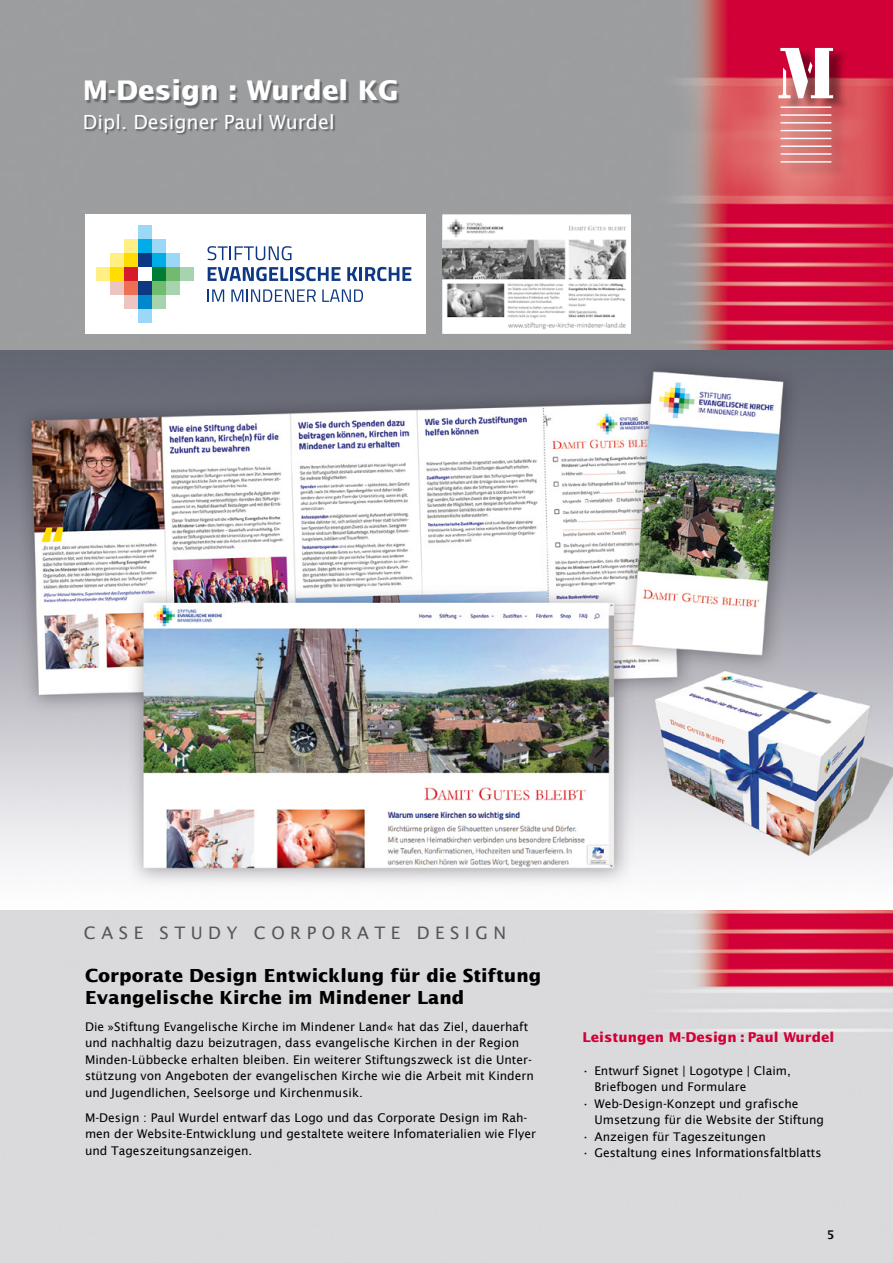
<style>
.page{position:relative;width:893px;height:1263px;background:#fff}
.page>*{position:absolute;margin:0;border:0;box-sizing:border-box;transform-origin:0 0}
.t1{font:700 27px "Lucida Sans";color:#fff}
.t2{font:19.5px "Lucida Sans";color:#fff}
.t3{font:700 18px/21.6px "Lucida Sans";color:#000}
.t4{font:17.25px "Lucida Sans";letter-spacing:.32em;color:#565655}
.t5{font:700 13.5px "Lucida Sans";color:#d20037}
.t6{font:12px/16.5px "Lucida Sans";color:#000}
.t7{font:600 12px "Lucida Sans";color:#000}
</style>
<div class="page">
<img style="left:0;top:0;width:893px;height:1263px">
<div style="left:782px;top:48px;width:68px;height:128px;background:#000;opacity:.42"></div>
<hr style="left:781px;top:106px;width:50px;height:2px;background:#fff">
<hr style="left:781px;top:114px;width:50px;height:2px;background:#fff">
<hr style="left:781px;top:122px;width:50px;height:2px;background:#fff">
<hr style="left:781px;top:130px;width:50px;height:1px;background:#fff">
<hr style="left:781px;top:138px;width:50px;height:1px;background:#fff">
<hr style="left:781px;top:146px;width:50px;height:1px;background:#fff">
<hr style="left:781px;top:153px;width:50px;height:2px;background:#fff">
<hr style="left:781px;top:161px;width:50px;height:2px;background:#fff">
<svg style="left:778px;top:48px;width:55px;height:50px"></svg>
<div style="left:85px;top:114px;width:250px;height:21px;background:#000;opacity:.37"></div>
<div style="left:86px;top:81px;width:314px;height:28px;background:#000;opacity:.34"></div>
<img style="left:0;top:351px;width:893px;height:558px">
<div style="left:85px;top:215px;width:340px;height:119px;background:#fff"></div>
<svg style="left:207px;top:246px;width:84px;height:14px"></svg>
<svg style="left:208px;top:267px;width:80px;height:14px"></svg>
<hr style="left:290px;top:267px;width:3px;height:14px;background:#0d3884">
<svg style="left:295px;top:267px;width:46px;height:14px"></svg>
<svg style="left:347px;top:267px;width:10px;height:14px"></svg>
<hr style="left:359px;top:267px;width:3px;height:14px;background:#0d3884">
<svg style="left:365px;top:267px;width:46px;height:14px"></svg>
<svg style="left:208px;top:289px;width:16px;height:13px"></svg>
<svg style="left:231px;top:289px;width:85px;height:13px"></svg>
<svg style="left:322px;top:289px;width:41px;height:13px"></svg>
<div style="left:96px;top:267px;width:14px;height:14px;background:#ffef85"></div>
<div style="left:110px;top:267px;width:14px;height:14px;background:#fd0"></div>
<div style="left:124px;top:267px;width:14px;height:14px;background:#d81a2d"></div>
<div style="left:152px;top:267px;width:14px;height:14px;background:#007d34"></div>
<div style="left:166px;top:267px;width:14px;height:14px;background:#71bb6e"></div>
<div style="left:180px;top:267px;width:14px;height:14px;background:#a7d3ae"></div>
<div style="left:152px;top:281px;width:14px;height:14px;background:#71bb6e"></div>
<div style="left:124px;top:281px;width:14px;height:14px;background:#ee7053"></div>
<div style="left:110px;top:281px;width:14px;height:14px;background:#ecc5c3"></div>
<div style="left:138px;top:281px;width:14px;height:14px;background:#0d3884"></div>
<div style="left:166px;top:281px;width:14px;height:14px;background:#a7d3ae"></div>
<div style="left:152px;top:295px;width:14px;height:14px;background:#a7d3ae"></div>
<div style="left:124px;top:295px;width:14px;height:14px;background:#ecc5c3"></div>
<div style="left:138px;top:309px;width:14px;height:14px;background:#9bd7f7"></div>
<div style="left:138px;top:295px;width:14px;height:14px;background:#0087cc"></div>
<div style="left:152px;top:253px;width:14px;height:14px;background:#00ade6"></div>
<div style="left:124px;top:253px;width:14px;height:14px;background:#fd0"></div>
<div style="left:110px;top:253px;width:14px;height:14px;background:#ffef85"></div>
<div style="left:138px;top:253px;width:14px;height:14px;background:#0d3884"></div>
<div style="left:166px;top:253px;width:14px;height:14px;background:#9bd7f7"></div>
<div style="left:152px;top:239px;width:14px;height:14px;background:#9bd7f7"></div>
<div style="left:124px;top:239px;width:14px;height:14px;background:#ffef85"></div>
<div style="left:138px;top:239px;width:14px;height:14px;background:#00ade6"></div>
<div style="left:138px;top:225px;width:14px;height:14px;background:#9bd7f7"></div>
<img style="left:443px;top:215px;width:187px;height:119px">
<h1 class="t1" style="left:83px;top:74px;width:317px">M-Design : Wurdel KG</h1>
<h2 class="t2" style="left:83px;top:111px;width:253px">Dipl. Designer Paul Wurdel</h2>
<h3 class="t4" style="left:84px;top:923px;width:424px">CASE STUDY CORPORATE DESIGN</h3>
<h3 class="t3" style="left:85px;top:965px;width:458px">Corporate Design Entwicklung für die Stiftung<br>Evangelische Kirche im Mindener Land</h3>
<p class="t6" style="left:85px;top:1018px;width:450px">Die »Stiftung Evangelische Kirche im Mindener Land« hat das Ziel, dauerhaft und nachhaltig dazu beizutragen, dass evangelische Kirchen in der Region Minden-Lübbecke erhalten bleiben. Ein weiterer Stiftungszweck ist die Unter&shy;stützung von Angeboten der evangelischen Kirche wie die Arbeit mit Kindern und Jugendlichen, Seelsorge und Kirchenmusik.</p>
<p class="t6" style="left:85px;top:1109px;width:452px">M-Design : Paul Wurdel entwarf das Logo und das Corporate Design im Rah&shy;men der Website-Entwicklung und gestaltete weitere Infomaterialien wie Flyer und Tageszeitungsanzeigen.</p>
<p class="t5" style="left:583px;top:1028px;width:253px">Leistungen M-Design : Paul Wurdel</p>
<p class="t6" style="left:594px;top:1062px;width:198px;text-indent:-13px">• Entwurf Signet | Logotype | Claim,<br>Briefbogen und Formulare</p>
<p class="t6" style="left:594px;top:1095px;width:231px;text-indent:-13px">• Web-Design-Konzept und grafische<br>Umsetzung für die Website der Stiftung</p>
<p class="t6" style="left:582px;top:1128px;width:186px">• Anzeigen für Tageszeitungen</p>
<p class="t6" style="left:582px;top:1144px;width:241px">• Gestaltung eines Informationsfaltblatts</p>
<p class="t7" style="left:827px;top:1228px;width:9px">5</p>
</div>
